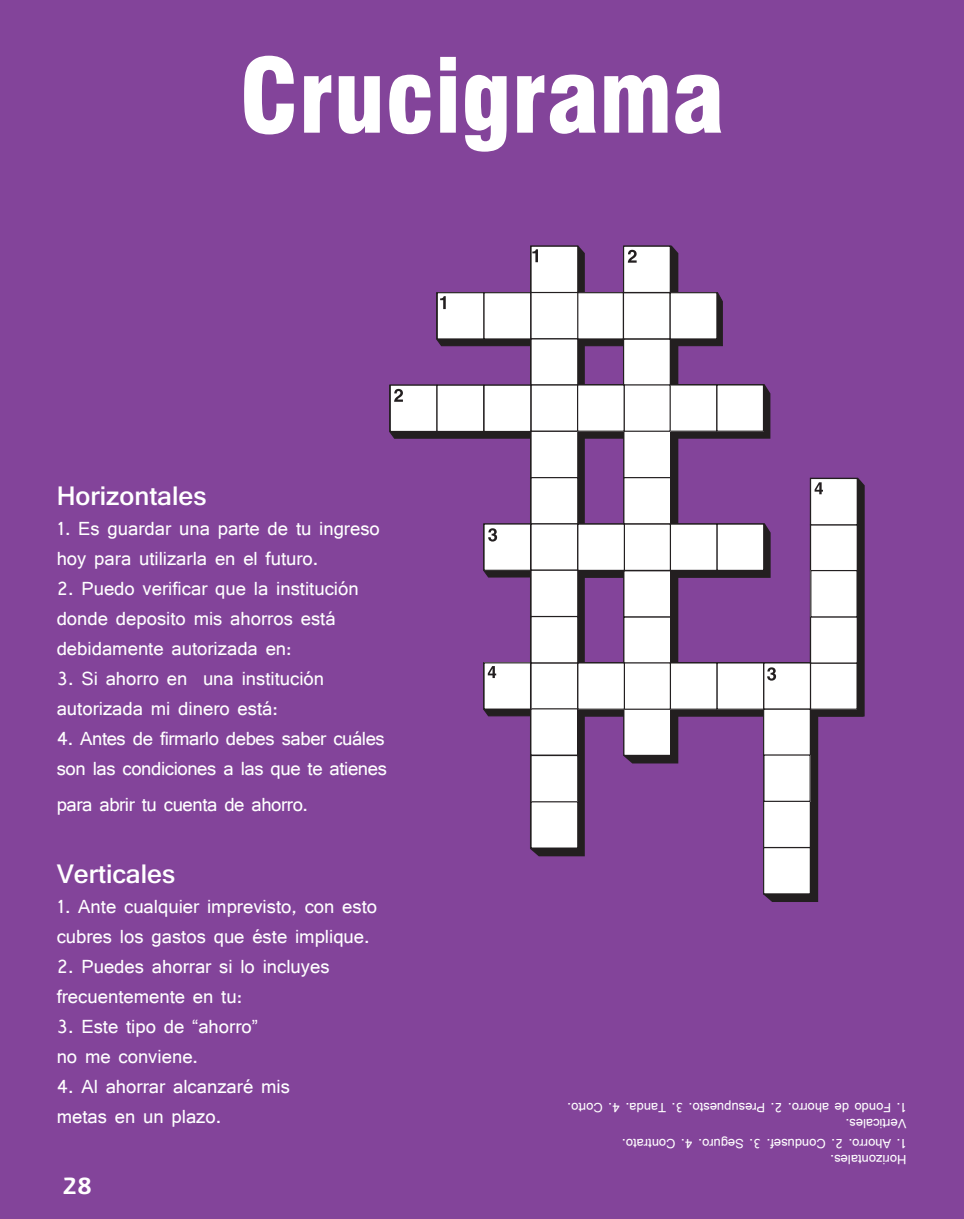
<style>
.page{position:relative;width:964px;height:1219px;background:#83449a}
.page>*{position:absolute;margin:0;border:0;box-sizing:border-box;transform-origin:0 0}
.t1{font:900 condensed 100px "Swiss 721 BT";color:#fff}
.t2{font:700 28px "Shruti";color:#fff}
.t3{font:28px "Presidencia Firme";color:#fff}
.t4{font:20px/30px "Shruti";color:#fff}
.t5{font:20px/30px "Shruti";letter-spacing:-.02em;color:#fff}
.t6{font:14px/20px "Shruti";color:#fff}
</style>
<div class="page">
<svg style="left:389px;top:246px;width:476px;height:656px"></svg>
<h1 class="t1" style="left:239px;top:36px;width:486px">Crucigrama</h1>
<h2 class="t2" style="left:57px;top:479px;width:151px">Horizontales</h2>
<p class="t4" style="left:57px;top:513px;width:325px">1. Es guardar una parte de tu ingreso hoy para utilizarla en el futuro.</p>
<p class="t4" style="left:57px;top:573px;width:303px">2. Puedo verificar que la institución donde deposito mis ahorros está debidamente autorizada en:</p>
<p class="t4" style="left:57px;top:663px;width:269px">3. Si ahorro en una institución autorizada mi dinero está:</p>
<p class="t5" style="left:57px;top:723px;width:332px">4. Antes de firmarlo debes saber cuáles son las condiciones a las que te atienes</p>
<p class="t5" style="left:57px;top:789px;width:253px">para abrir tu cuenta de ahorro.</p>
<h2 class="t2" style="left:57px;top:857px;width:120px">Verticales</h2>
<p class="t4" style="left:57px;top:891px;width:322px">1. Ante cualquier imprevisto, con esto cubres los gastos que éste implique.</p>
<p class="t4" style="left:57px;top:951px;width:274px">2. Puedes ahorrar si lo incluyes frecuentemente en tu:</p>
<p class="t4" style="left:57px;top:1011px;width:203px">3. Este tipo de “ahorro” no me conviene.</p>
<p class="t4" style="left:57px;top:1071px;width:235px">4. Al ahorrar alcanzaré mis metas en un plazo.</p>
<h2 class="t3" style="left:62px;top:1170px;width:32px">28</h2>
<p class="t6" style="left:906px;top:1118px;width:340px;rotate:-180deg">1. Fondo de ahorro. 2. Presupuesto. 3. Tanda. 4. Corto.</p>
<p class="t6" style="left:906px;top:1154px;width:286px;rotate:-180deg">1. Ahorro. 2. Condusef. 3. Seguro. 4. Contrato.<br>Verticales.</p>
<p class="t6" style="left:906px;top:1170px;width:77px;rotate:-180deg">Horizontales.</p>
</div>
